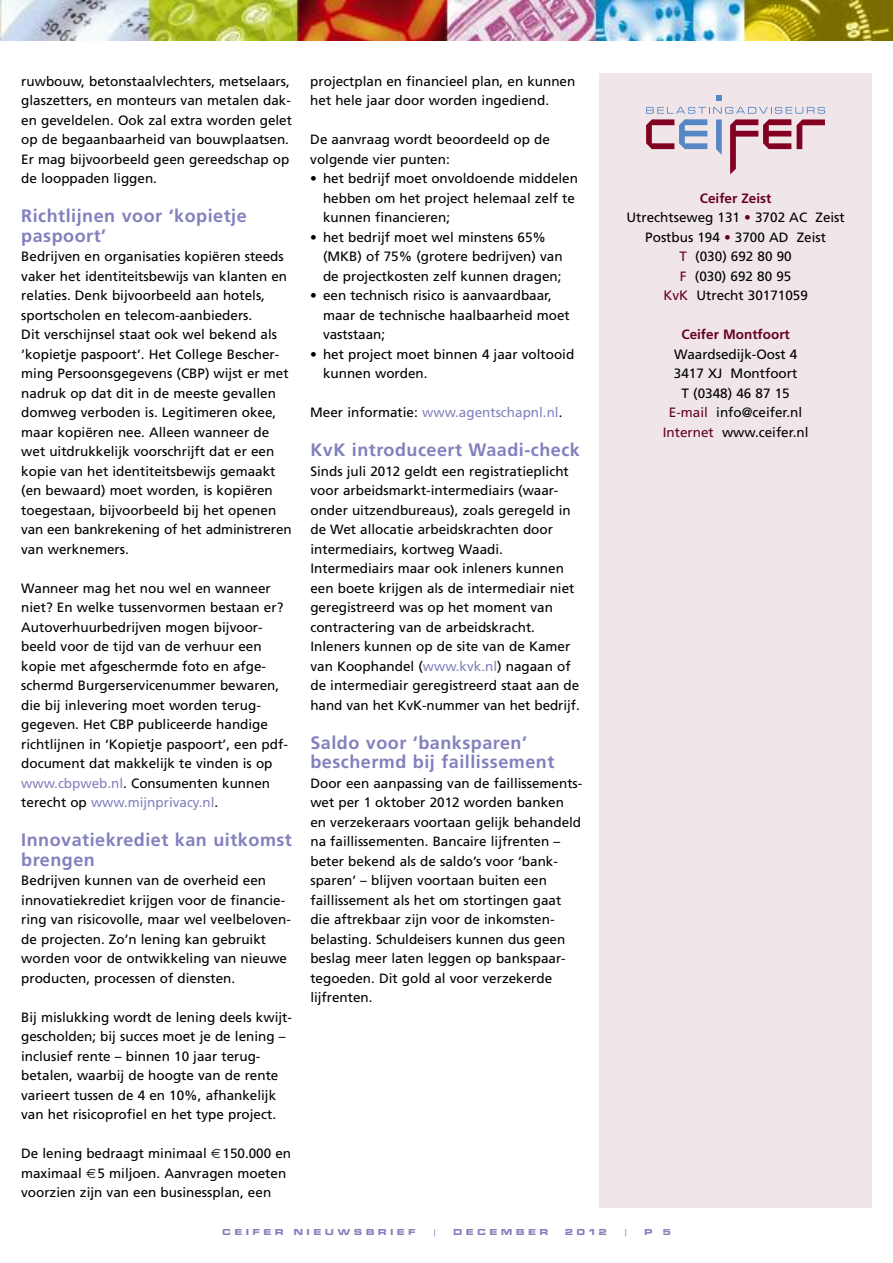
<style>
.page{position:relative;width:893px;height:1263px;background:#fff}
.page>*{position:absolute;margin:0;border:0;box-sizing:border-box;transform-origin:0 0}
.t1{font:700 18px/19.5px "Frutiger";letter-spacing:.03em;color:#8381bd}
.t2{font:13.5px/19.5px "Frutiger";color:#000}
.t3{font:13.5px "Frutiger";color:#8381bd}
.t4{font:700 13.5px "Frutiger";color:#670026}
.t5{font:9px "Microgramma D Bold Exte";letter-spacing:.45em;color:#8381bd}
.t6{font:9px "Microgramma D Medi Exte";color:#8381bd}
.s1{color:#8381bd}
.s2{color:#000}
.s3{font-weight:700;color:#670026}
.s4{color:#670026}
</style>
<div class="page">
<img style="left:0;top:0;width:893px;height:40px">
<div style="left:600px;top:74px;width:272px;height:1134px;background:#f0e6e9"></div>
<svg style="left:716px;top:96px;width:6px;height:5px"></svg>
<svg style="left:646px;top:107px;width:179px;height:67px"></svg>
<p class="t2" style="left:21px;top:72px;width:272px">ruwbouw, betonstaalvlechters, metselaars, glaszetters, en monteurs van metalen dak&shy;en geveldelen. Ook zal extra worden gelet op de begaanbaarheid van bouwplaatsen.<br>Er mag bijvoorbeeld geen gereedschap op de looppaden liggen.</p>
<h1 class="t1" style="left:21px;top:208px;width:227px">Richtlijnen voor ‘kopietje paspoort’</h1>
<p class="t2" style="left:21px;top:248px;width:272px">Bedrijven en organisaties kopiëren steeds vaker het identiteitsbewijs van klanten en relaties. Denk bijvoorbeeld aan hotels, sportscholen en telecom-aanbieders.<br>Dit verschijnsel staat ook wel bekend als ‘kopietje paspoort’. Het College Bescher&shy;ming Persoonsgegevens (CBP) wijst er met nadruk op dat dit in de meeste gevallen domweg verboden is. Legitimeren okee, maar kopiëren nee. Alleen wanneer de wet uitdrukkelijk voorschrijft dat er een kopie van het identiteitsbewijs gemaakt (en bewaard) moet worden, is kopiëren toegestaan, bijvoorbeeld bij het openen van een bankrekening of het administreren van werknemers.</p>
<p class="t2" style="left:21px;top:579px;width:268px">Wanneer mag het nou wel en wanneer niet? En welke tussenvormen bestaan er?<br>Autoverhuurbedrijven mogen bijvoor&shy;beeld voor de tijd van de verhuur een kopie met afgeschermde foto en afge&shy;schermd Burgerservicenummer bewaren, die bij inlevering moet worden terug&shy;gegeven. Het CBP publiceerde handige richtlijnen in ‘Kopietje paspoort’, een pdf&shy;document dat makkelijk te vinden is op <span class="s1">www.cbpweb.nl</span>. Consumenten kunnen terecht op <span class="s1">www.mijnprivacy.nl</span>.</p>
<h1 class="t1" style="left:21px;top:832px;width:272px">Innovatiekrediet kan uitkomst brengen</h1>
<p class="t2" style="left:21px;top:872px;width:271px">Bedrijven kunnen van de overheid een innovatiekrediet krijgen voor de financie&shy;ring van risicovolle, maar wel veelbeloven&shy;de projecten. Zo’n lening kan gebruikt worden voor de ontwikkeling van nieuwe producten, processen of diensten.</p>
<p class="t2" style="left:21px;top:1008px;width:272px">Bij mislukking wordt de lening deels kwijt&shy;gescholden; bij succes moet je de lening – inclusief rente – binnen 10 jaar terug&shy;betalen, waarbij de hoogte van de rente varieert tussen de 4 en 10%, afhankelijk van het risicoprofiel en het type project.</p>
<p class="t2" style="left:21px;top:1145px;width:272px">De lening bedraagt minimaal 150.000 en maximaal 5 miljoen. Aanvragen moeten voorzien zijn van een businessplan, een</p>
<p class="t2" style="left:310px;top:72px;width:267px">projectplan en financieel plan, en kunnen het hele jaar door worden ingediend.</p>
<p class="t2" style="left:310px;top:131px;width:241px">De aanvraag wordt beoordeeld op de volgende vier punten:</p>
<p class="t2" style="left:323px;top:170px;width:256px;text-indent:-13px">• het bedrijf moet onvoldoende middelen hebben om het project helemaal zelf te kunnen financieren;</p>
<p class="t2" style="left:323px;top:228px;width:241px;text-indent:-13px">• het bedrijf moet wel minstens 65% (MKB) of 75% (grotere bedrijven) van de projectkosten zelf kunnen dragen;</p>
<p class="t2" style="left:323px;top:287px;width:248px;text-indent:-13px">• een technisch risico is aanvaardbaar, maar de technische haalbaarheid moet vaststaan;</p>
<p class="t2" style="left:323px;top:345px;width:253px;text-indent:-13px">• het project moet binnen 4 jaar voltooid kunnen worden.</p>
<p class="t3" style="left:310px;top:407px;width:254px"><span class="s2">Meer informatie:</span> www.agentschapnl.nl<span class="s2">.</span></p>
<h1 class="t1" style="left:310px;top:442px;width:271px">KvK introduceert Waadi-check</h1>
<p class="t2" style="left:310px;top:462px;width:271px">Sinds juli 2012 geldt een registratieplicht voor arbeidsmarkt-intermediairs (waar&shy;onder uitzendbureaus), zoals geregeld in de Wet allocatie arbeidskrachten door intermediairs, kortweg Waadi.<br>Intermediairs maar ook inleners kunnen een boete krijgen als de intermediair niet geregistreerd was op het moment van contractering van de arbeidskracht.<br>Inleners kunnen op de site van de Kamer van Koophandel (<span class="s1">www.kvk.nl</span>) nagaan of de intermediair geregistreerd staat aan de hand van het KvK-nummer van het bedrijf.</p>
<h1 class="t1" style="left:310px;top:734px;width:245px">Saldo voor ‘banksparen’ beschermd bij faillissement</h1>
<p class="t2" style="left:310px;top:774px;width:273px">Door een aanpassing van de faillissements&shy;wet per 1 oktober 2012 worden banken en verzekeraars voortaan gelijk behandeld na faillissementen. Bancaire lijfrenten – beter bekend als de saldo’s voor ‘bank&shy;sparen’ – blijven voortaan buiten een faillissement als het om stortingen gaat die aftrekbaar zijn voor de inkomsten&shy;belasting. Schuldeisers kunnen dus geen beslag meer laten leggen op bankspaar&shy;tegoeden. Dit gold al voor verzekerde lijfrenten.</p>
<p class="t2" style="left:626px;top:189px;width:220px;text-align:center"><span class="s3">Ceifer Zeist<br></span>Utrechtseweg 131 <span class="s4">•</span> 3702 AC Zeist<br>Postbus 194 <span class="s4">•</span> 3700 AD Zeist<br><span class="s4">T</span> (030) 692 80 90<br><span class="s4">F</span> (030) 692 80 95<br><span class="s4">KvK</span> Utrecht 30171059</p>
<p class="t4" style="left:681px;top:329px;width:110px">Ceifer Montfoort</p>
<p class="t2" style="left:663px;top:345px;width:147px;text-align:center">Waardsedijk-Oost 4<br>3417 XJ Montfoort<br>T (0348) 46 87 15<br><span class="s4">E-mail</span> info@ceifer.nl<br><span class="s4">Internet</span> www.ceifer.nl</p>
<p class="t5" style="left:222px;top:1226px;width:194px">CEIFER NIEUWSBRIEF</p>
<p class="t6" style="left:432px;top:1226px;width:6px">|</p>
<p class="t5" style="left:454px;top:1226px;width:96px">DECEMBER</p>
<p class="t5" style="left:565px;top:1226px;width:43px">2012</p>
<p class="t6" style="left:624px;top:1226px;width:6px">|</p>
<p class="t5" style="left:645px;top:1226px;width:27px">P 5</p>
</div>
